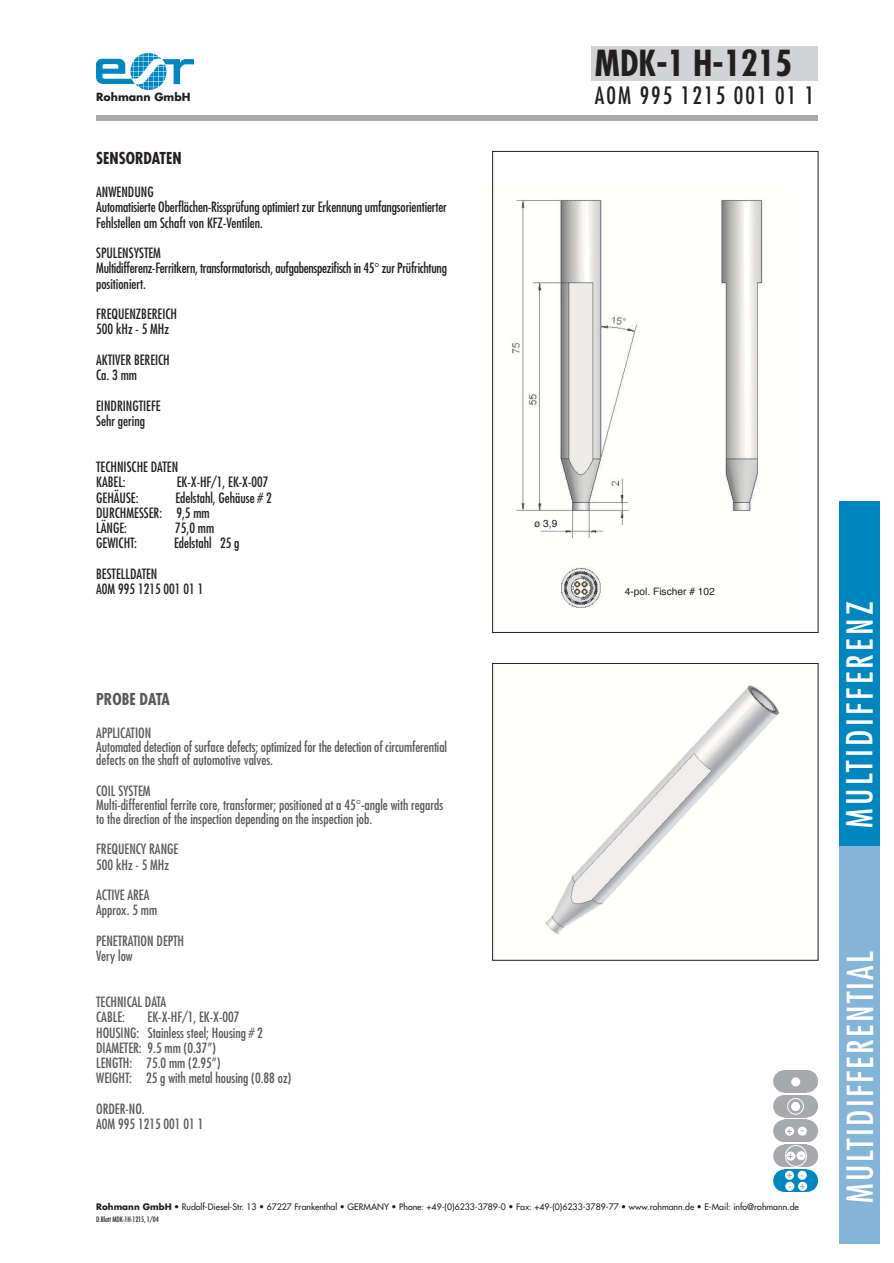
<style>
.page{position:relative;width:894px;height:1263px;background:#fff}
.page>*{position:absolute;margin:0;border:0;box-sizing:border-box;transform-origin:0 0}
.t1{font:condensed 34.95px "Futura";letter-spacing:.07em;color:#fff}
.t2{font:condensed 34.95px "Futura";letter-spacing:.1em;color:#fff}
.t3{font:700 condensed 34.95px "Futura";color:#231f20}
.t4{font:condensed 23.25px "Futura";letter-spacing:.085em;color:#231f20}
.t5{font:700 condensed 16.05px "Futura";color:#231f20}
.t6{font:700 condensed 16.05px "Futura";color:#58595b}
.t7{font:condensed 13.8px/15.3px "Futura";color:#58595b}
.t8{font:condensed 13.8px/15.3px "Futura";color:#231f20}
.t9{font:700 10.95px "Futura";color:#231f20}
.t10{font:10.2px "Helvetica";color:#231f20}
.t11{font:700 9.6px "Times";color:#a7a9ac}
.t12{font:8.7px "Futura";color:#231f20}
.t13{font:condensed 7.2px "Futura";letter-spacing:-.01em;color:#231f20}
.s1{font-weight:700}
</style>
<div class="page">
<img style="left:512px;top:199px;width:253px;height:409px">
<div style="left:591px;top:46px;width:227px;height:34px;background:#d1d3d4"></div>
<img style="left:96px;top:54px;width:97px;height:36px">
<div style="left:96px;top:115px;width:722px;height:6px;background:#a7a9ac"></div>
<div style="left:492px;top:151px;width:326px;height:482px;border:1px solid #231f20"></div>
<div style="left:840px;top:501px;width:40px;height:346px;background:#0086be"></div>
<div style="left:840px;top:846px;width:40px;height:398px;background:#84b5d9"></div>
<img style="left:546px;top:685px;width:234px;height:249px">
<div style="left:492px;top:663px;width:326px;height:298px;border:1px solid #231f20"></div>
<div style="left:532px;top:517px;width:32px;height:13px;background:#fff"></div>
<div style="left:796px;top:1120px;width:22px;height:22px;background:#a7a9ac;border-radius:50%"></div>
<div style="left:773px;top:1170px;width:23px;height:22px;background:#0086be;border-radius:50%"></div>
<div style="left:784px;top:1170px;width:23px;height:22px;background:#0086be"></div>
<div style="left:796px;top:1170px;width:22px;height:22px;background:#0086be;border-radius:50%"></div>
<div style="left:798px;top:1171px;width:9px;height:9px;background:#fff;border-radius:50%"></div>
<div style="left:785px;top:1171px;width:9px;height:9px;background:#fff;border-radius:50%"></div>
<div style="left:798px;top:1182px;width:9px;height:9px;background:#fff;border-radius:50%"></div>
<div style="left:785px;top:1182px;width:9px;height:9px;background:#fff;border-radius:50%"></div>
<div style="left:773px;top:1145px;width:23px;height:22px;background:#a7a9ac;border-radius:50%"></div>
<svg style="left:785px;top:1145px;width:19px;height:22px"></svg>
<div style="left:796px;top:1145px;width:22px;height:22px;background:#a7a9ac;border-radius:50%"></div>
<div style="left:797px;top:1151px;width:9px;height:9px;background:#fff;border-radius:50%"></div>
<div style="left:786px;top:1152px;width:9px;height:9px;background:#fff;border-radius:50%"></div>
<div style="left:785px;top:1145px;width:22px;height:22px;border:1px solid #fff;border-radius:50%"></div>
<div style="left:773px;top:1120px;width:23px;height:22px;background:#a7a9ac;border-radius:50%"></div>
<div style="left:784px;top:1120px;width:23px;height:22px;background:#a7a9ac"></div>
<div style="left:798px;top:1127px;width:9px;height:9px;background:#fff;border-radius:50%"></div>
<div style="left:785px;top:1127px;width:9px;height:9px;background:#fff;border-radius:50%"></div>
<div style="left:773px;top:1095px;width:23px;height:22px;background:#a7a9ac;border-radius:50%"></div>
<div style="left:784px;top:1095px;width:23px;height:22px;background:#a7a9ac"></div>
<div style="left:796px;top:1095px;width:22px;height:22px;background:#a7a9ac;border-radius:50%"></div>
<div style="left:791px;top:1102px;width:9px;height:9px;background:#fff;border-radius:50%"></div>
<div style="left:787px;top:1098px;width:17px;height:16px;border:1px solid #fff;border-radius:50%"></div>
<div style="left:773px;top:1070px;width:23px;height:22px;background:#a7a9ac;border-radius:50%"></div>
<div style="left:784px;top:1070px;width:23px;height:23px;background:#a7a9ac"></div>
<div style="left:796px;top:1070px;width:22px;height:22px;background:#a7a9ac;border-radius:50%"></div>
<div style="left:791px;top:1077px;width:9px;height:9px;background:#fff;border-radius:50%"></div>
<p class="t9" style="left:96px;top:92px;width:96px">Rohmann GmbH</p>
<p class="t5" style="left:96px;top:151px;width:87px">SENSORDATEN</p>
<p class="t8" style="left:96px;top:185px;width:352px">ANWENDUNG<br>Automatisierte Oberflächen-Rissprüfung optimiert zur Erkennung umfangsorientierter<br>Fehlstellen am Schaft von KFZ-Ventilen.</p>
<p class="t8" style="left:96px;top:246px;width:352px">SPULENSYSTEM<br>Multidifferenz-Ferritkern, transformatorisch, aufgabenspezifisch in 45 zur Prüfrichtung positioniert.</p>
<p class="t8" style="left:96px;top:308px;width:82px">FREQUENZBEREICH<br>500 kHz - 5 MHz</p>
<p class="t8" style="left:96px;top:353px;width:75px">AKTIVER BEREICH<br>Ca. 3 mm</p>
<p class="t8" style="left:96px;top:399px;width:66px">EINDRINGTIEFE<br>Sehr gering</p>
<p class="t8" style="left:96px;top:460px;width:84px">TECHNISCHE DATEN<br>KABEL:</p>
<p class="t8" style="left:177px;top:476px;width:93px">EK-X-HF/1, EK-X-007</p>
<p class="t8" style="left:96px;top:491px;width:44px">GEHÄUSE:</p>
<p class="t8" style="left:96px;top:491px;width:177px;text-indent:79px">Edelstahl, Gehäuse # 2<br>DURCHMESSER: 9,5 mm<br>LÄNGE:</p>
<p class="t8" style="left:175px;top:521px;width:41px">75,0 mm</p>
<p class="t8" style="left:96px;top:537px;width:42px">GEWICHT:</p>
<p class="t8" style="left:174px;top:537px;width:67px">Edelstahl 25 g</p>
<p class="t8" style="left:96px;top:567px;width:109px">BESTELLDATEN<br>A0M 995 1215 001 01 1</p>
<p class="t6" style="left:96px;top:692px;width:75px">PROBE DATA</p>
<p class="t7" style="left:96px;top:727px;width:352px;line-height:13.8px">APPLICATION<br>Automated detection of surface defects; optimized for the detection of circumferential defects on the shaft of automotive valves.</p>
<p class="t7" style="left:96px;top:785px;width:349px;line-height:13.8px">COIL SYSTEM<br>Multi-differential ferrite core, transformer; positioned at a 45 -angle with regards to the direction of the inspection depending on the inspection job.</p>
<p class="t7" style="left:96px;top:843px;width:84px">FREQUENCY RANGE<br>500 kHz - 5 MHz</p>
<p class="t7" style="left:96px;top:888px;width:63px">ACTIVE AREA<br>Approx. 5 mm</p>
<p class="t7" style="left:96px;top:934px;width:89px">PENETRATION DEPTH<br>Very low</p>
<p class="t7" style="left:96px;top:995px;width:72px">TECHNICAL DATA<br>CABLE:</p>
<p class="t7" style="left:96px;top:1011px;width:197px;text-indent:51px">EK-X-HF/1, EK-X-007<br>HOUSING: Stainless steel; Housing # 2<br>DIAMETER: 9.5 mm (0.37”)<br>LENGTH: 75.0 mm (2.95”)<br>WEIGHT: 25 g with metal housing (0.88 oz)</p>
<p class="t7" style="left:96px;top:1102px;width:109px">ORDER-NO.<br>A0M 995 1215 001 01 1</p>
<h1 class="t3" style="left:595px;top:48px;width:199px">MDK-1 H-1215</h1>
<h2 class="t4" style="left:595px;top:85px;width:221px">A0M 995 1215 001 01 1</h2>
<p class="t10" style="left:534px;top:520px;width:25px">ø 3,9</p>
<p class="t10" style="left:625px;top:587px;width:92px">4-pol. Fischer # 102</p>
<p class="t11" style="left:787px;top:1126px;width:19px">+ -</p>
<p class="t11" style="left:788px;top:1151px;width:17px">+ -</p>
<p class="t11" style="left:787px;top:1171px;width:18px">+ -</p>
<p class="t11" style="left:788px;top:1182px;width:18px">- +</p>
<p class="t12" style="left:96px;top:1202px;width:704px"><span class="s1">Rohmann GmbH</span> • Rudolf-Diesel-Str. 13 • 67227 Frankenthal • GERMANY • Phone: +49-(0)6233-3789-0 • Fax: +49-(0)6233-3789-77 • www.rohmann.de • E-Mail: info@rohmann.de</p>
<p class="t13" style="left:96px;top:1216px;width:64px">D.Blatt MDK-1H-1215, 1/04</p>
<h1 class="t2" style="left:844px;top:828px;width:228px;rotate:-90deg">MULTIDIFFERENZ</h1>
<h1 class="t1" style="left:844px;top:1203px;width:253px;rotate:-90deg">MULTIDIFFERENTIAL</h1>
</div>
